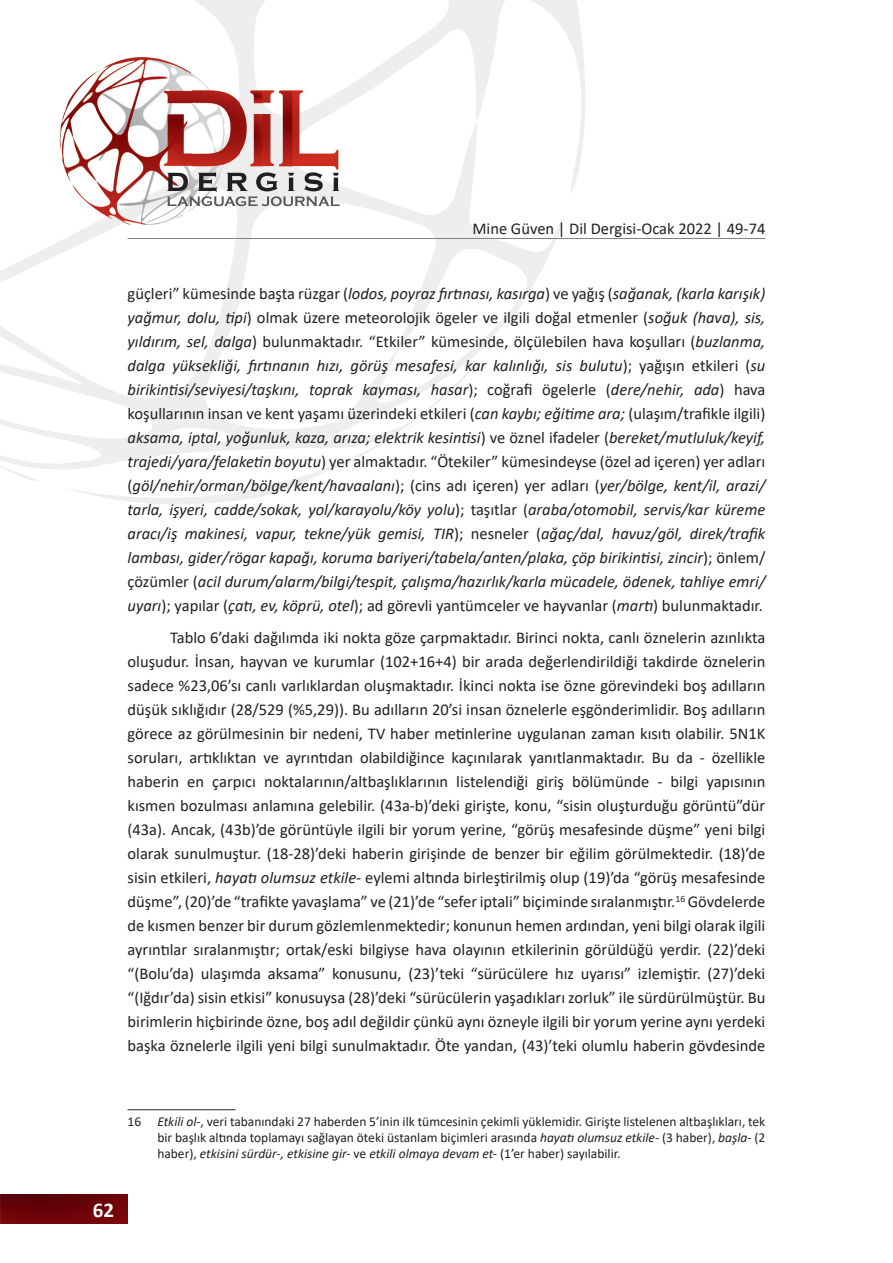
<style>
.page{position:relative;width:893px;height:1263px;background:#fff}
.page>*{position:absolute;margin:0;border:0;box-sizing:border-box;transform-origin:0 0}
.t1{font:700 21px "Calibri";color:#fff}
.t2{font:16.5px/24px "Calibri";color:#231f20;text-align:justify}
.t3{font:italic 16.5px/24px "Calibri";color:#231f20;text-align:justify}
.t4{font:13.5px/16.2px "Calibri";color:#231f20;text-align:justify}
.s1{font-style:normal}
.s2{font-style:italic}
</style>
<div class="page">
<svg style="left:0;top:0;width:585px;height:504px"></svg>
<img style="left:192px;top:58px;width:35px;height:167px">
<img style="left:192px;top:91px;width:146px;height:79px">
<img style="left:279px;top:91px;width:13px;height:75px">
<img style="left:250px;top:114px;width:12px;height:52px">
<svg style="left:250px;top:91px;width:12px;height:13px"></svg>
<img style="left:192px;top:91px;width:47px;height:75px">
<img style="left:60px;top:57px;width:132px;height:168px">
<svg style="left:167px;top:172px;width:173px;height:34px;background:#b3b2b3"></svg>
<hr style="left:128px;top:238px;width:637px;height:1px;background:#808285">
<img style="left:0;top:1194px;width:128px;height:30px">
<hr style="left:128px;top:1109px;width:108px;height:1px;background:#231f20">
<p class="t2" style="left:472px;top:216px;width:294px">Mine Güven | Dil Dergisi-Ocak 2022 | 49-74</p>
<p class="t3" style="left:128px;top:280px;width:639px"><span class="s1">güçleri” kümesinde başta rüzgar (</span>lodos, poyraz fırtınası, kasırga<span class="s1">) ve yağış (</span>sağanak, (karla karışık) yağmur, dolu, tipi<span class="s1">) olmak üzere meteorolojik ögeler ve ilgili doğal etmenler (</span>soğuk (hava), sis, yıldırım, sel, dalga<span class="s1">) bulunmaktadır. “Etkiler” kümesinde, ölçülebilen hava koşulları (</span>buzlanma, dalga yüksekliği, fırtınanın hızı, görüş mesafesi, kar kalınlığı, sis bulutu<span class="s1">); yağışın etkileri (</span>su birikintisi/seviyesi/taşkını, toprak kayması, hasar<span class="s1">); coğrafi ögelerle (</span>dere/nehir, ada<span class="s1">) hava koşullarının insan ve kent yaşamı üzerindeki etkileri (</span>can kaybı; eğitime ara; <span class="s1">(ulaşım/trafikle ilgili) </span>aksama, iptal, yoğunluk, kaza, arıza; elektrik kesintisi<span class="s1">) ve öznel ifadeler (</span>bereket/mutluluk/keyif, trajedi/yara/felaketin boyutu<span class="s1">) yer almaktadır. “Ötekiler” kümesindeyse (özel ad içeren) yer adları (</span>göl/nehir/orman/bölge/kent/havaalanı<span class="s1">); (cins adı içeren) yer adları (</span>yer/bölge, kent/il, arazi/ tarla, işyeri, cadde/sokak, yol/karayolu/köy yolu<span class="s1">); taşıtlar (</span>araba/otomobil, servis/kar küreme aracı/iş makinesi, vapur, tekne/yük gemisi, TIR<span class="s1">); nesneler (</span>ağaç/dal, havuz/göl, direk/trafik lambası, gider/rögar kapağı, koruma bariyeri/tabela/anten/plaka, çöp birikintisi, zincir<span class="s1">); önlem/ çözümler (</span>acil durum/alarm/bilgi/tespit, çalışma/hazırlık/karla mücadele, ödenek, tahliye emri/ uyarı<span class="s1">); yapılar (</span>çatı, ev, köprü, otel<span class="s1">); ad görevli yantümceler ve hayvanlar (</span>martı<span class="s1">) bulunmaktadır.</span></p>
<p class="t2" style="left:128px;top:625px;width:639px;text-indent:43px">Tablo 6’daki dağılımda iki nokta göze çarpmaktadır. Birinci nokta, canlı öznelerin azınlıkta oluşudur. İnsan, hayvan ve kurumlar (102+16+4) bir arada değerlendirildiği takdirde öznelerin sadece %23,06’sı canlı varlıklardan oluşmaktadır. İkinci nokta ise özne görevindeki boş adılların düşük sıklığıdır (28/529 (%5,29)). Bu adılların 20’si insan öznelerle eşgönderimlidir. Boş adılların görece az görülmesinin bir nedeni, TV haber metinlerine uygulanan zaman kısıtı olabilir. 5N1K soruları, artıklıktan ve ayrıntıdan olabildiğince kaçınılarak yanıtlanmaktadır. Bu da - özellikle haberin en çarpıcı noktalarının/altbaşlıklarının listelendiği giriş bölümünde - bilgi yapısının kısmen bozulması anlamına gelebilir. (43a-b)’deki girişte, konu, “sisin oluşturduğu görüntü”dür (43a). Ancak, (43b)’de görüntüyle ilgili bir yorum yerine, “görüş mesafesinde düşme” yeni bilgi olarak sunulmuştur. (18-28)’deki haberin girişinde de benzer bir eğilim görülmektedir. (18)’de sisin etkileri, <span class="s2">hayatı olumsuz etkile-</span> eylemi altında birleştirilmiş olup (19)’da “görüş mesafesinde düşme”, (20)’de “trafikte yavaşlama” ve (21)’de “seferiptali” biçiminde sıralanmıştır.<sup>16</sup> Gövdelerde de kısmen benzer bir durum gözlemlenmektedir; konunun hemen ardından, yeni bilgi olarak ilgili ayrıntılar sıralanmıştır; ortak/eski bilgiyse hava olayının etkilerinin görüldüğü yerdir. (22)’deki “(Bolu’da) ulaşımda aksama” konusunu, (23)’teki “sürücülere hız uyarısı” izlemiştir. (27)’deki “(Iğdır’da) sisin etkisi” konusuysa (28)’deki “sürücülerin yaşadıkları zorluk” ile sürdürülmüştür. Bu birimlerin hiçbirinde özne, boş adıl değildir çünkü aynı özneyle ilgili bir yorum yerine aynı yerdeki başka öznelerle ilgili yeni bilgi sunulmaktadır. Öte yandan, (43)’teki olumlu haberin gövdesinde</p>
<p class="t4" style="left:157px;top:1113px;width:610px;text-indent:-30px">16 <span class="s2">Etkili ol-</span>, veri tabanındaki 27 haberden 5’inin ilk tümcesinin çekimli yüklemidir. Girişte listelenen altbaşlıkları, tek bir başlık altında toplamayı sağlayan öteki üstanlam biçimleri arasında <span class="s2">hayatı olumsuz etkile-</span> (3 haber), <span class="s2">başla</span>- (2 haber), <span class="s2">etkisini sürdür-, etkisine gir-</span> ve <span class="s2">etkili olmaya devam et-</span> (1’er haber) sayılabilir.</p>
<p class="t1" style="left:93px;top:1195px;width:23px">62</p>
</div>
